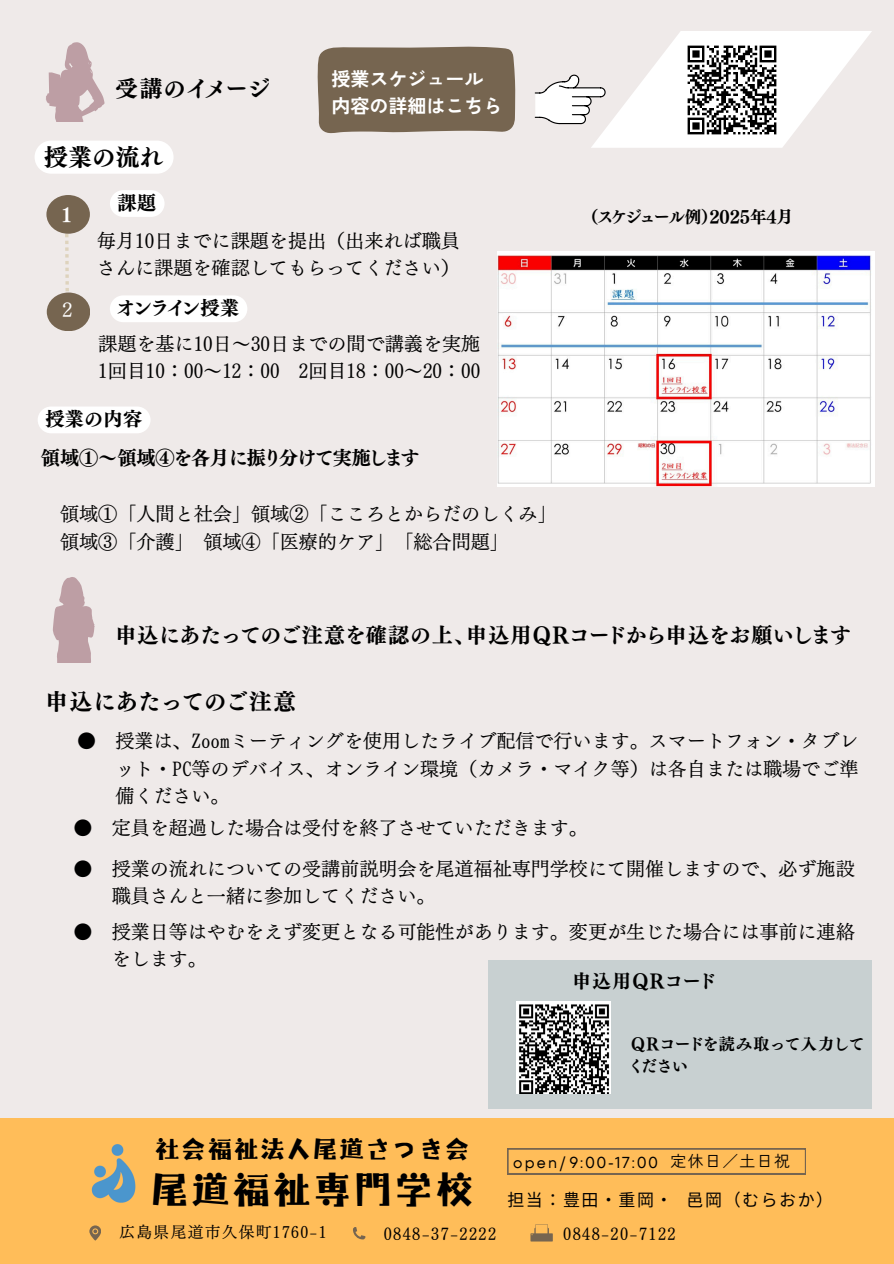
<style>
.page{position:relative;width:894px;height:1264px;background:#fff}
.page>*{position:absolute;margin:0;border:0;box-sizing:border-box;transform-origin:0 0}
.t1{font:41.25px "Canva Playful Bold JP";letter-spacing:.085em;color:#000}
.t2{font:26.7px "Canva Playful Bold JP";letter-spacing:.085em;color:#000}
.t3{font:23.55px "TEST UD Mincho B";letter-spacing:.03em;color:#000}
.t4{font:22.5px "TEST UD Mincho B";letter-spacing:.08em;color:#000}
.t5{font:21px "TEST UD Mincho B";letter-spacing:.06em;color:#000}
.t6{font:19.05px/27px "TT UD Mincho M";color:#000}
.t7{font:19.05px "TEST UD Mincho B";color:#000}
.t8{font:700 19.05px/27px "Zen Kaku Gothic New";color:#fff}
.t9{font:19.05px "TEST UD Mincho B";letter-spacing:.03em;color:#000}
.t10{font:19.05px "TEST UD Mincho B";color:#fff}
.t11{font:19.05px "TEST UD Mincho L";color:#fff}
.t12{font:18.45px "TEST UD Mincho B";letter-spacing:.08em;color:#000}
.t13{font:16.95px "Noto Sans CJ Ksc";letter-spacing:.09em;color:#000}
.t14{font:16.5px "TEST UD Mincho B";color:#000}
.t15{font:16.35px "TT UD Mincho M";letter-spacing:.08em;color:#000}
.t16{font:16.05px/22.2px "TEST UD Mincho B";letter-spacing:.08em;color:#000}
.t17{font:15.75px "TT Fors";letter-spacing:.12em;color:#000}
.t18{font:15.75px "TT UD Mincho M";letter-spacing:.08em;color:#000}
.t19{font:15.75px "Zen Kaku Gothic New";letter-spacing:.09em;color:#000}
</style>
<div class="page">
<div style="left:0;top:0;width:893px;height:1263px;background:#efeae9"></div>
<svg style="left:534px;top:31px;width:338px;height:117px"></svg>
<div style="left:317px;top:46px;width:198px;height:87px;background:#766550"></div>
<svg style="left:46px;top:42px;width:58px;height:79px"></svg>
<img style="left:497px;top:251px;width:377px;height:235px">
<svg style="left:65px;top:234px;width:4px;height:58px"></svg>
<div style="left:46px;top:195px;width:44px;height:39px;background:#766550;border-radius:50%"></div>
<div style="left:47px;top:292px;width:43px;height:39px;background:#766550;border-radius:50%"></div>
<svg style="left:110px;top:190px;width:54px;height:27px"></svg>
<svg style="left:110px;top:295px;width:137px;height:27px;background:#fefdfd"></svg>
<div style="left:38px;top:407px;width:112px;height:26px;background:#fff"></div>
<svg style="left:52px;top:577px;width:43px;height:85px"></svg>
<div style="left:488px;top:960px;width:383px;height:148px;background:#c8d0d1"></div>
<div style="left:0;top:1118px;width:893px;height:145px;background:#ffbd59"></div>
<svg style="left:507px;top:1148px;width:298px;height:26px"></svg>
<svg style="left:89px;top:1225px;width:12px;height:15px"></svg>
<svg style="left:353px;top:1227px;width:12px;height:12px"></svg>
<svg style="left:530px;top:1224px;width:22px;height:17px"></svg>
<img style="left:91px;top:1144px;width:45px;height:59px">
<img style="left:516px;top:1001px;width:94px;height:92px">
<img style="left:685px;top:42px;width:92px;height:94px">
<div style="left:35px;top:141px;width:138px;height:33px;background:#fff;border-radius:17px"></div>
<p class="t4" style="left:115px;top:77px;width:155px">受講のイメージ</p>
<p class="t3" style="left:44px;top:145px;width:121px">授業の流れ</p>
<p class="t8" style="left:331px;top:64px;width:172px">授業スケジュール内容の詳細はこちら</p>
<p class="t7" style="left:117px;top:193px;width:40px">課題</p>
<h5 class="t6" style="left:97px;top:227px;width:364px">毎月 10日までに課題を提出（出来れば職員さんに課題を確認してもらってください）</h5>
<p class="t9" style="left:117px;top:298px;width:123px">オンライン授業</p>
<p class="t6" style="left:98px;top:331px;width:383px">課題を基に10日～30日までの間で講義を実施<br>1回目 10：00～12：00 2回目 18：00～20：00</p>
<p class="t7" style="left:45px;top:409px;width:98px">授業の内容</p>
<p class="t7" style="left:41px;top:448px;width:379px">領域①～領域④を各月に振り分けて実施します</p>
<p class="t6" style="left:60px;top:500px;width:498px;line-height:28.2px">領域①「人間と社会」領域②「こころとからだのしくみ」領域③「介護」領域④「医療的ケア」「総合問題」</p>
<h3 class="t10" style="left:61px;top:205px;width:12px">１</h3>
<h3 class="t11" style="left:62px;top:300px;width:12px">2</h3>
<h4 class="t14" style="left:590px;top:208px;width:201px">（スケジュール例）2025年4月</h4>
<p class="t5" style="left:115px;top:625px;width:736px">申込にあたってのご注意を確認の上、申込用QRコードから申込をお願いします</p>
<p class="t4" style="left:46px;top:690px;width:252px">申込にあたってのご注意</p>
<h6 class="t6" style="left:115px;top:727px;width:744px;text-align:justify;text-indent:-38px">● 授業は、Zoomミーティングを使用したライブ配信で行います。スマートフォン・タブレット・PC等のデバイス、オンライン環境（カメラ・マイク等）は各自または職場でご準備ください。</h6>
<h5 class="t6" style="left:74px;top:814px;width:516px">● 定員を超過した場合は受付を終了させていただきます。</h5>
<h5 class="t6" style="left:112px;top:855px;width:744px;text-indent:-38px">● 授業の流れについての受講前説明会を尾道福祉専門学校にて開催しますので、必ず施設職員さんと一緒に参加してください。</h5>
<h5 class="t6" style="left:112px;top:918px;width:744px;text-indent:-38px">● 授業日等はやむをえず変更となる可能性があります。変更が生じた場合には事前に連絡をします。</h5>
<h3 class="t12" style="left:572px;top:971px;width:144px">申込用QRコード</h3>
<p class="t2" style="left:155px;top:1136px;width:315px">社会福祉法人尾道さつき会</p>
<h5 class="t1" style="left:151px;top:1168px;width:323px">尾道福祉専門学校</h5>
<h5 class="t16" style="left:631px;top:1032px;width:234px">QRコードを読み取って入力してください</h5>
<h5 class="t17" style="left:513px;top:1151px;width:146px">open/ 9:00-17:00</h5>
<h5 class="t19" style="left:670px;top:1148px;width:121px">定休日／土日祝</h5>
<p class="t13" style="left:507px;top:1186px;width:327px">担当： 豊田・重岡・ 邑岡（むらおか）</p>
<h5 class="t18" style="left:119px;top:1224px;width:208px">広島県尾道市久保町1760-1</h5>
<h5 class="t15" style="left:383px;top:1225px;width:114px">0848-37-2222</h5>
<h5 class="t15" style="left:563px;top:1225px;width:114px">0848-20-7122</h5>
</div>
